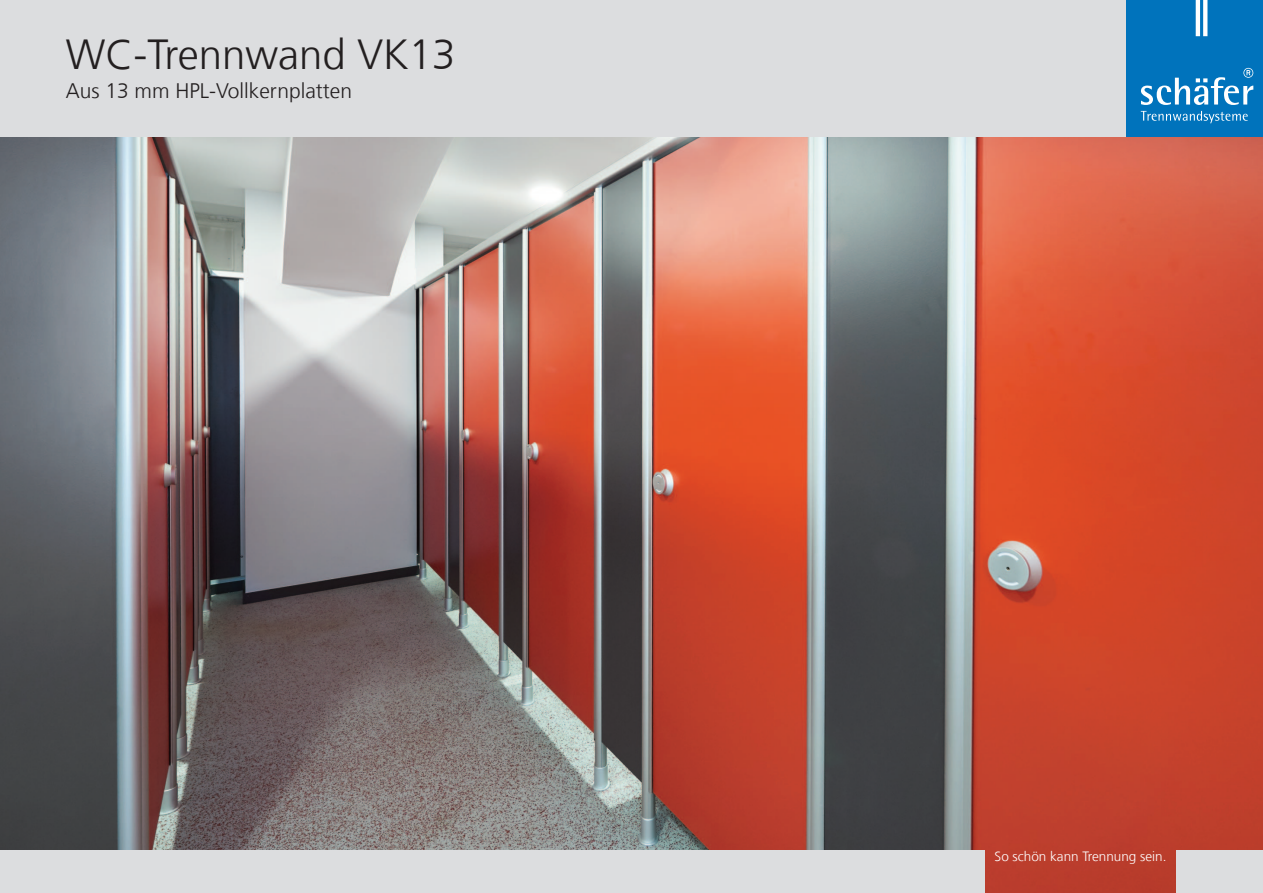
<style>
.page{position:relative;width:1263px;height:893px;background:#fff}
.page>*{position:absolute;margin:0;border:0;box-sizing:border-box;transform-origin:0 0}
.t1{font:300 42px "Frutiger LT Com";color:#231f20}
.t2{font:300 21px "Frutiger LT Com";color:#231f20}
.t3{font:300 13.5px "Frutiger LT Com";color:#fff}
</style>
<div class="page">
<img style="left:0;top:136px;width:1263px;height:757px">
<div style="left:0;top:0;width:1129px;height:136px;background:#dcdddf"></div>
<div style="left:1127px;top:0;width:136px;height:136px;background:#0073bc"></div>
<svg style="left:1141px;top:111px;width:107px;height:12px"></svg>
<hr style="left:1196px;top:0;width:4px;height:36px;background:#fff">
<svg style="left:1203px;top:0;width:4px;height:36px"></svg>
<svg style="left:1141px;top:68px;width:112px;height:37px"></svg>
<div style="left:0;top:850px;width:985px;height:43px;background:#dcdddf"></div>
<div style="left:1176px;top:850px;width:87px;height:43px;background:#dcdddf"></div>
<p class="t1" style="left:66px;top:37px;width:391px">WC-Trennwand VK13</p>
<p class="t2" style="left:66px;top:82px;width:288px">Aus 13 mm HPL-Vollkernplatten</p>
<p class="t3" style="left:995px;top:851px;width:173px">So schön kann Trennung sein.</p>
</div>
